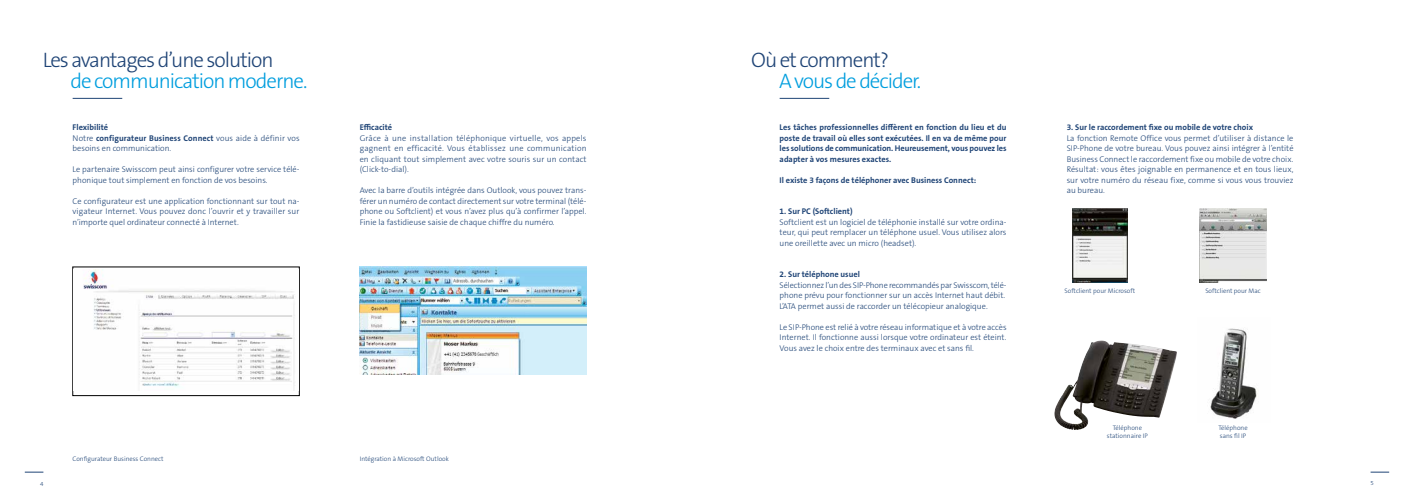
<style>
.page{position:relative;width:1414px;height:497px;background:#fff}
.page>*{position:absolute;margin:0;border:0;box-sizing:border-box;transform-origin:0 0}
.t1{font:300 21px "The Sans B W3";letter-spacing:-.05em;color:#009ede}
.t2{font:300 21px "The Sans B W3";letter-spacing:-.05em;color:#1f4476}
.t3{font:300 8.31px/10.5px "The Sans B W3";color:#1f4476;text-align:justify}
.t4{font:700 8.31px/10.5px "The Sans B W7";color:#1f4476}
.t5{font:300 6.56px/7.9px "The Sans B W3";color:#1f4476;text-align:center}
.t6{font:300 6.12px "The Sans B W3";color:#1f4476}
.s1{font-family:"The Sans B W3";font-weight:300}
</style>
<div class="page">
<svg style="left:1370px;top:471px;width:19px;height:1px"></svg>
<svg style="left:25px;top:471px;width:18px;height:1px"></svg>
<hr style="left:73px;top:98px;width:49px;height:1px;background:#1f4476">
<hr style="left:780px;top:98px;width:49px;height:1px;background:#1f4476">
<img style="left:83px;top:269px;width:212px;height:121px">
<img style="left:359px;top:266px;width:227px;height:108px">
<img style="left:1072px;top:209px;width:55px;height:73px">
<img style="left:1200px;top:209px;width:66px;height:73px">
<img style="left:1085px;top:340px;width:16px;height:17px">
<img style="left:1210px;top:328px;width:47px;height:91px">
<h1 class="t2" style="left:43px;top:46px;width:232px">Les avantages d’une solution</h1>
<h1 class="t1" style="left:71px;top:67px;width:238px">de communication moderne.</h1>
<p class="t4" style="left:73px;top:122px;width:228px">Flexibilité<br><span class="s1">Notre</span> configurateur Business Connect <span class="s1">vous aide à définir vos</span></p>
<p class="t3" style="left:73px;top:143px;width:100px">besoins en communication.</p>
<p class="t3" style="left:73px;top:164px;width:228px">Le partenaire Swisscom peut ainsi configurer votre service télé&shy;phonique tout simplement en fonction de vos besoins.</p>
<p class="t3" style="left:73px;top:195px;width:228px">Ce configurateur est une application fonctionnant sur tout na&shy;vigateur Internet. Vous pouvez donc l’ouvrir et y travailler sur n’importe quel ordinateur connecté à Internet.</p>
<p class="t4" style="left:360px;top:122px;width:34px">Efficacité</p>
<p class="t3" style="left:360px;top:132px;width:228px">Grâce à une installation téléphonique virtuelle, vos appels gagnent en efficacité. Vous établissez une communication en cliquant tout simplement avec votre souris sur un contact (Click-to-dial).</p>
<p class="t3" style="left:360px;top:185px;width:228px">Avec la barre d’outils intégrée dans Outlook, vous pouvez trans&shy;férer un numéro de contact directement sur votre terminal (télé&shy;phone ou Softclient) et vous n’avez plus qu’à confirmer l’appel.<br>Finie la fastidieuse saisie de chaque chiffre du numéro.</p>
<p class="t5" style="left:73px;top:455px;width:92px">Configurateur Business Connect</p>
<p class="t5" style="left:360px;top:455px;width:91px">Intégration à Microsoft Outlook</p>
<h1 class="t2" style="left:751px;top:46px;width:139px">Où et comment?</h1>
<h1 class="t1" style="left:779px;top:67px;width:144px">A vous de décider.</h1>
<p class="t4" style="left:780px;top:122px;width:228px;text-align:justify">Les tâches professionnelles diffèrent en fonction du lieu et du poste de travail où elles sont exécutées. Il en va de même pour les solutions de communication. Heureusement, vous pouvez les adapter à vos mesures exactes.</p>
<p class="t4" style="left:780px;top:174px;width:198px">Il existe 3 façons de téléphoner avec Business Connect:</p>
<p class="t4" style="left:780px;top:206px;width:74px">1. Sur PC (Softclient)</p>
<p class="t3" style="left:780px;top:216px;width:228px">Softclient est un logiciel de téléphonie installé sur votre ordina&shy;teur, qui peut remplacer un téléphone usuel. Vous utilisez alors une oreillette avec un micro (headset).</p>
<p class="t4" style="left:780px;top:269px;width:82px">2. Sur téléphone usuel</p>
<p class="t3" style="left:780px;top:279px;width:228px;text-align:left">Sélectionnez l’un des SIP-Phone recommandés par Swisscom, télé&shy;phone prévu pour fonctionner sur un accès Internet haut débit.<br>L’ATA permet aussi de raccorder un télécopieur analogique.</p>
<p class="t3" style="left:780px;top:321px;width:228px">Le SIP-Phone est relié à votre réseau informatique et à votre accès Internet. Il fonctionne aussi lorsque votre ordinateur est éteint.<br>Vous avez le choix entre des terminaux avec et sans fil.</p>
<p class="t4" style="left:1067px;top:122px;width:188px">3. Sur le raccordement fixe ou mobile de votre choix</p>
<p class="t3" style="left:1067px;top:132px;width:228px">La fonction Remote Office vous permet d’utiliser à distance le SIP-Phone de votre bureau. Vous pouvez ainsi intégrer à l’entité Business Connect le raccordement fixe ou mobile de votre choix.<br>Résultat: vous êtes joignable en permanence et en tous lieux, sur votre numéro du réseau fixe, comme si vous vous trouviez au bureau.</p>
<p class="t5" style="left:1064px;top:287px;width:72px">Softclient pour Microsoft</p>
<p class="t5" style="left:1107px;top:423px;width:43px">Téléphone stationnaire IP</p>
<p class="t5" style="left:1205px;top:287px;width:57px">Softclient pour Mac</p>
<p class="t5" style="left:1218px;top:423px;width:31px;text-align:left">Téléphone sans fil IP</p>
<p class="t6" style="left:40px;top:479px;width:5px">4</p>
<p class="t6" style="left:1370px;top:478px;width:5px">5</p>
</div>
